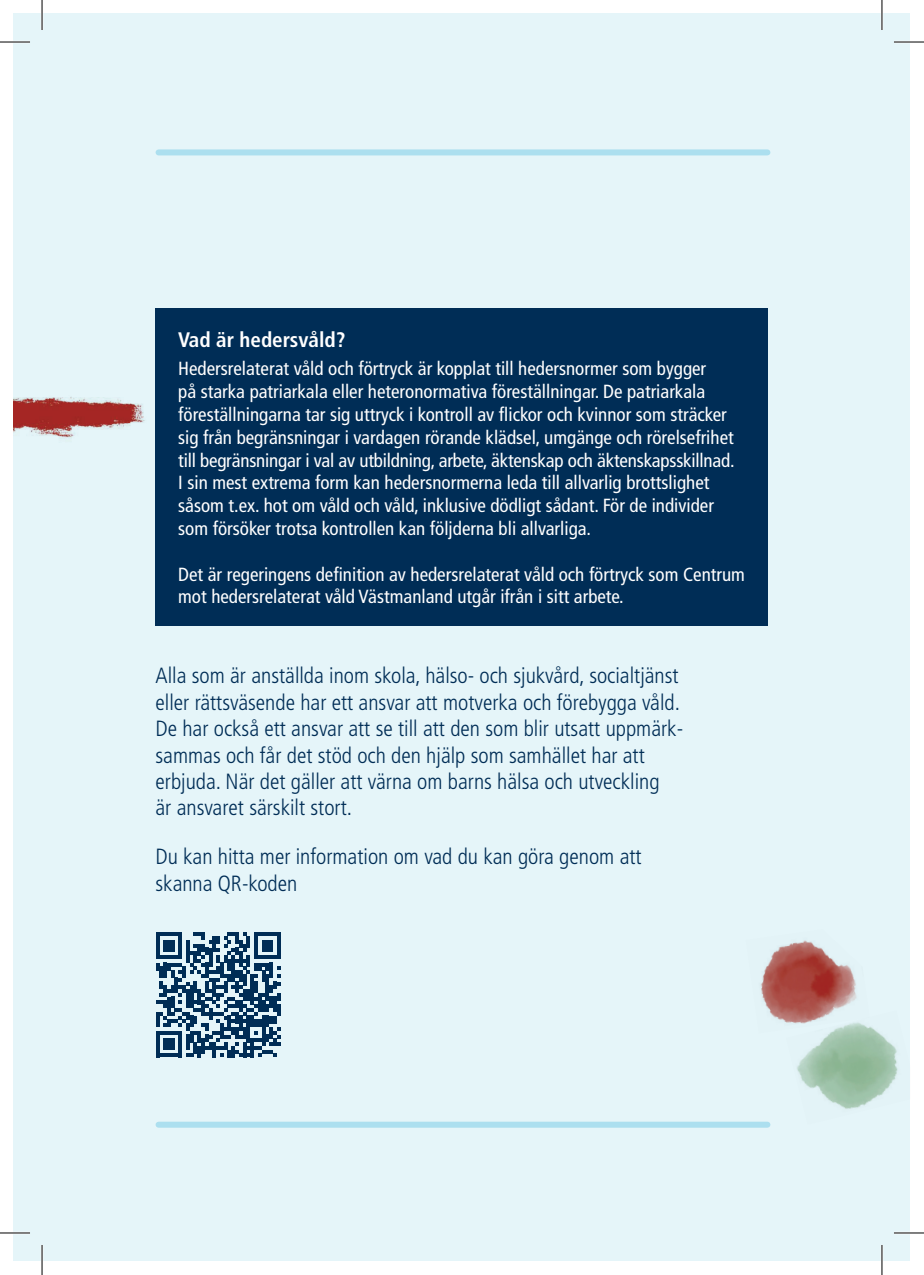
<style>
.page{position:relative;width:924px;height:1275px;background:#fff}
.page>*{position:absolute;margin:0;border:0;box-sizing:border-box;transform-origin:0 0}
.t1{font:300 condensed 22px/26.4px "Frutiger LT Std";color:#002d56}
.t2{font:700 condensed 21px "Frutiger LT Std";color:#fff}
.t3{font:condensed 19px/22.8px "Frutiger LT Std";color:#fff}
</style>
<div class="page">
<div style="left:14px;top:14px;width:895px;height:1247px;background:#e5f5f9"></div>
<div style="left:158px;top:1121px;width:609px;height:6px;background:#acdfef"></div>
<div style="left:158px;top:149px;width:609px;height:6px;background:#acdfef"></div>
<div style="left:155px;top:308px;width:613px;height:318px;background:#002d56"></div>
<svg style="left:156px;top:932px;width:124px;height:125px"></svg>
<img style="left:14px;top:397px;width:131px;height:41px">
<img style="left:797px;top:1026px;width:101px;height:83px">
<img style="left:761px;top:940px;width:108px;height:93px">
<hr style="left:0;top:41px;width:30px;height:2px;background:#fff">
<hr style="left:893px;top:41px;width:30px;height:2px;background:#fff">
<hr style="left:0;top:1231px;width:30px;height:3px;background:#fff">
<hr style="left:893px;top:1231px;width:30px;height:3px;background:#fff">
<hr style="left:41px;top:0;width:2px;height:30px;background:#fff">
<hr style="left:41px;top:1245px;width:2px;height:30px;background:#fff">
<hr style="left:880px;top:0;width:2px;height:30px;background:#fff">
<hr style="left:880px;top:1245px;width:2px;height:30px;background:#fff">
<hr style="left:0;top:42px;width:30px;height:1px;background:#000">
<hr style="left:893px;top:42px;width:30px;height:1px;background:#000">
<hr style="left:0;top:1232px;width:30px;height:1px;background:#000">
<hr style="left:893px;top:1232px;width:30px;height:1px;background:#000">
<hr style="left:42px;top:0;width:1px;height:30px;background:#000">
<hr style="left:42px;top:1245px;width:1px;height:30px;background:#000">
<hr style="left:881px;top:0;width:1px;height:30px;background:#000">
<hr style="left:881px;top:1245px;width:1px;height:30px;background:#000">
<p class="t2" style="left:178px;top:327px;width:169px">Vad är hedersvåld?</p>
<p class="t3" style="left:178px;top:357px;width:557px">Hedersrelaterat våld och förtryck är kopplat till hedersnormer som bygger<br>på starka patriarkala eller heteronormativa föreställningar. De patriarkala föreställningarna tar sig uttryck i kontroll av flickor och kvinnor som sträcker sig från begränsningar i vardagen rörande klädsel, umgänge och rörelsefrihet till begränsningar i val av utbildning, arbete, äktenskap och äktenskapsskillnad.<br>I sin mest extrema form kan hedersnormerna leda till allvarlig brottslighet såsom t.ex. hot om våld och våld, inklusive dödligt sådant. För de individer som försöker trotsa kontrollen kan följderna bli allvarliga.</p>
<p class="t3" style="left:178px;top:563px;width:568px">Det är regeringens definition av hedersrelaterat våld och förtryck som Centrum mot hedersrelaterat våld Västmanland utgår ifrån i sitt arbete.</p>
<p class="t1" style="left:155px;top:663px;width:529px">Alla som är anställda inom skola, hälso- och sjukvård, socialtjänst eller rättsväsende har ett ansvar att motverka och förebygga våld.<br>De har också ett ansvar att se till att den som blir utsatt uppmärk&shy;sammas och får det stöd och den hjälp som samhället har att erbjuda. När det gäller att värna om barns hälsa och utveckling<br>är ansvaret särskilt stort.</p>
<p class="t1" style="left:155px;top:844px;width:487px">Du kan hitta mer information om vad du kan göra genom att skanna QR-koden</p>
</div>
